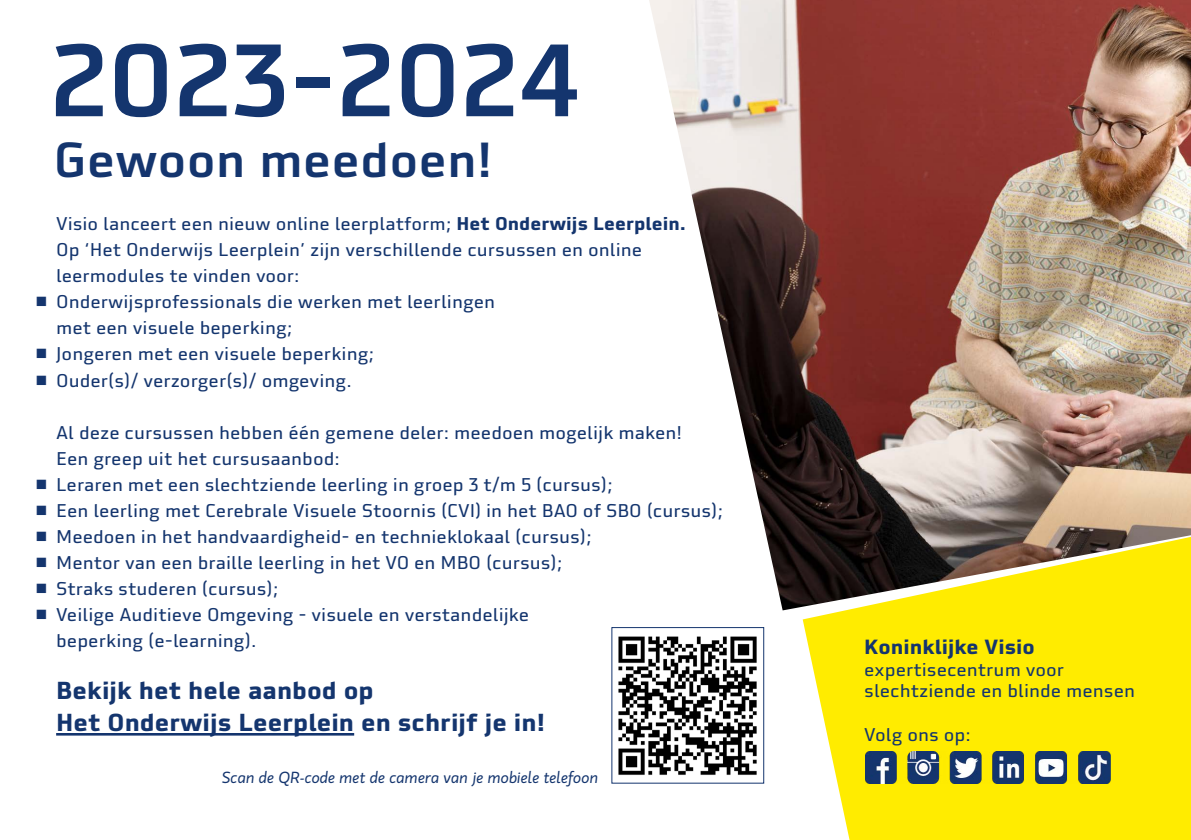
<style>
.page{position:relative;width:1191px;height:840px;background:#fff}
.page>*{position:absolute;margin:0;border:0;box-sizing:border-box;transform-origin:0 0}
.platte_tekst{font:500 100px "Utility OT";color:#14356e}
.platte_tekst-2{font:500 48px "Utility OT";color:#14356e}
.platte_tekst-3{font:700 24px "Utility OT";color:#14356e}
.t1{font:700 20px "Utility OT";color:#14356e}
.platte_tekst-4{font:18px/26px "Utility OT";color:#14356e}
.platte_tekst-5{font:italic 16px "Gloriola Std";color:#14356e}
.s1{font-weight:700}
</style>
<div class="page">
<div style="left:873px;top:626px;width:318px;height:213px;background:#ffec00"></div>
<svg style="left:616px;top:626px;width:257px;height:213px"></svg>
<svg style="left:782px;top:610px;width:409px;height:16px;background:#feed15"></svg>
<hr style="left:56px;top:732px;width:298px;height:3px;background:#14356e">
<img style="left:649px;top:0;width:542px;height:610px">
<img style="left:616px;top:629px;width:146px;height:151px">
<div style="left:611px;top:626px;width:153px;height:157px;border:1px solid #14356e"></div>
<img style="left:865px;top:751px;width:245px;height:32px">
<p class="platte_tekst" style="left:50px;top:18px;width:532px">2023-2024</p>
<p class="platte_tekst-2" style="left:54px;top:129px;width:440px">Gewoon meedoen!</p>
<p class="platte_tekst-4" style="left:56px;top:211px;width:631px">Visio lanceert een nieuw online leerplatform; <span class="s1">Het Onderwijs Leerplein.</span></p>
<p class="platte_tekst-4" style="left:56px;top:237px;width:588px">Op ‘Het Onderwijs Leerplein’ zijn verschillende cursussen en online</p>
<p class="platte_tekst-4" style="left:56px;top:263px;width:245px">leermodules te vinden voor:</p>
<p class="platte_tekst-4" style="left:56px;top:289px;width:440px">Onderwijsprofessionals die werken met leerlingen met een visuele beperking;</p>
<p class="platte_tekst-4" style="left:56px;top:341px;width:320px">Jongeren met een visuele beperking;</p>
<p class="platte_tekst-4" style="left:56px;top:367px;width:297px">Ouder(s)/ verzorger(s)/ omgeving.</p>
<p class="platte_tekst-4" style="left:56px;top:419px;width:627px">Al deze cursussen hebben één gemene deler: meedoen mogelijk maken!<br>Een greep uit het cursusaanbod:</p>
<p class="platte_tekst-4" style="left:56px;top:471px;width:558px">Leraren met een slechtziende leerling in groep 3 t/m 5 (cursus);</p>
<p class="platte_tekst-4" style="left:56px;top:497px;width:668px">Een leerling met Cerebrale Visuele Stoornis (CVI) in het BAO of SBO (cursus);</p>
<p class="platte_tekst-4" style="left:56px;top:523px;width:537px">Meedoen in het handvaardigheid- en technieklokaal (cursus);</p>
<p class="platte_tekst-4" style="left:56px;top:549px;width:508px">Mentor van een braille leerling in het VO en MBO (cursus);</p>
<p class="platte_tekst-4" style="left:56px;top:575px;width:224px">Straks studeren (cursus);</p>
<p class="platte_tekst-4" style="left:56px;top:601px;width:475px">Veilige Auditieve Omgeving - visuele en verstandelijke beperking (e-learning).</p>
<p class="platte_tekst-3" style="left:56px;top:674px;width:319px">Bekijk het hele aanbod op</p>
<p class="platte_tekst-3" style="left:56px;top:706px;width:490px">Het Onderwijs Leerplein en schrijf je in!</p>
<p class="platte_tekst-5" style="left:222px;top:766px;width:378px">Scan de QR-code met de camera van je mobiele telefoon</p>
<p class="t1" style="left:864px;top:633px;width:172px">Koninklijke Visio</p>
<p class="platte_tekst-4" style="left:864px;top:656px;width:201px">expertisecentrum voor</p>
<p class="platte_tekst-4" style="left:864px;top:677px;width:272px">slechtziende en blinde mensen</p>
<p class="platte_tekst-4" style="left:864px;top:720px;width:108px">Volg ons op:</p>
</div>
